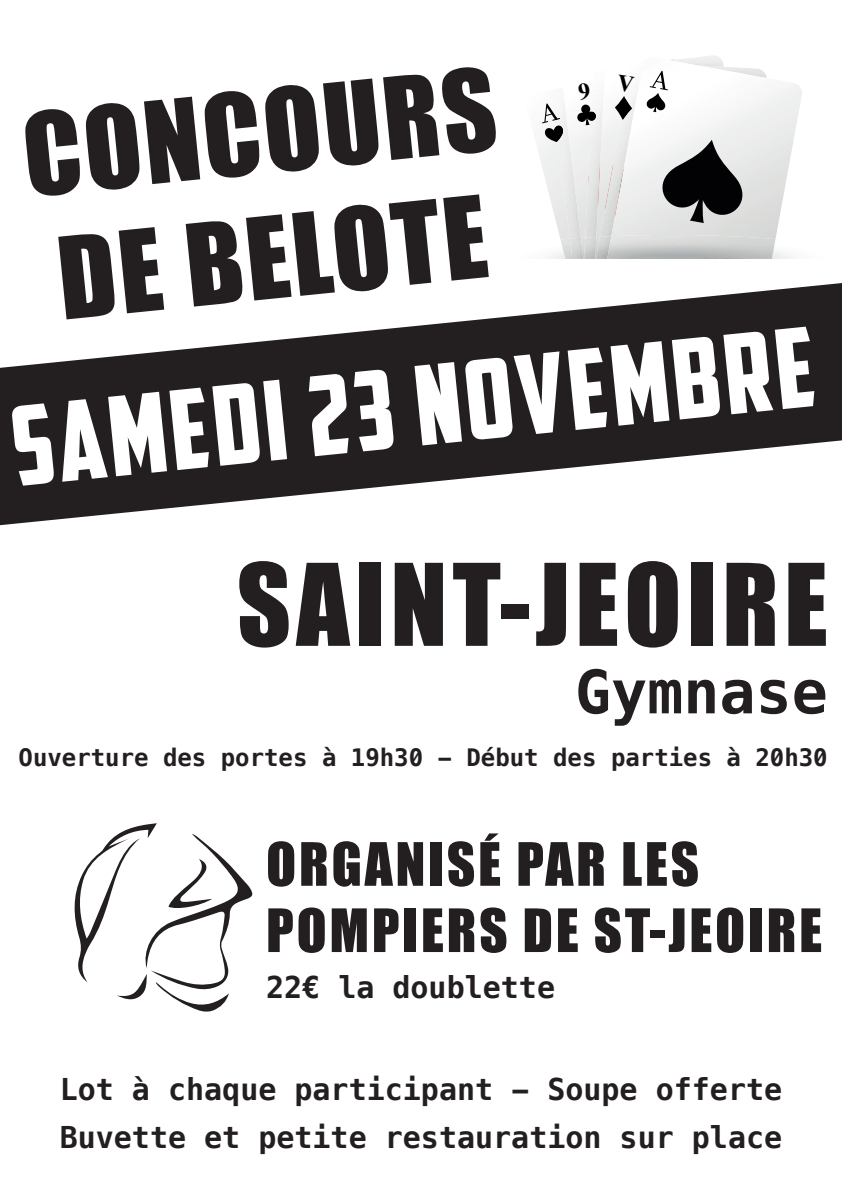
<style>
.page{position:relative;width:842px;height:1191px;background:#fff}
.page>*{position:absolute;margin:0;border:0;box-sizing:border-box;transform-origin:0 0}
.t1{font:110px "American Captain";color:#fff}
.t2{font:105px/126.1px "Impact";letter-spacing:.05em;color:#231f20}
.t3{font:700 60px "Menlo";color:#231f20}
.t4{font:55.2px/66.2px "Impact";letter-spacing:.05em;color:#231f20}
.t5{font:700 30px/47.3px "Menlo";color:#231f20}
.t6{font:700 24px "Menlo";color:#231f20}
</style>
<div class="page">
<svg style="left:75px;top:823px;width:177px;height:188px"></svg>
<img style="left:704px;top:56px;width:14px;height:1px">
<svg style="left:0;top:283px;width:842px;height:242px;fill:#231f20"></svg>
<svg style="left:537px;top:57px;width:265px;height:202px"></svg>
<h2 class="t2" style="left:17px;top:91px;width:476px;rotate:-6deg">CONCOURS<br>DE BELOTE</h2>
<h1 class="t1" style="left:5px;top:383px;width:808px;rotate:-6deg">Samedi 23 novembre</h1>
<h2 class="t2" style="left:237px;top:539px;width:592px">SAINT-JEOIRE</h2>
<h3 class="t3" style="left:575px;top:650px;width:254px">Gymnase</h3>
<p class="t6" style="left:19px;top:740px;width:811px">Ouverture des portes à 19h30 - Début des parties à 20h30</p>
<h3 class="t4" style="left:266px;top:829px;width:557px">ORGANISÉ PAR LES<br>POMPIERS DE ST-JEOIRE</h3>
<p class="t5" style="left:266px;top:964px;width:290px">22€ la doublette</p>
<p class="t5" style="left:60px;top:1066px;width:724px">Lot à chaque participant - Soupe offerte<br>Buvette et petite restauration sur place</p>
</div>
